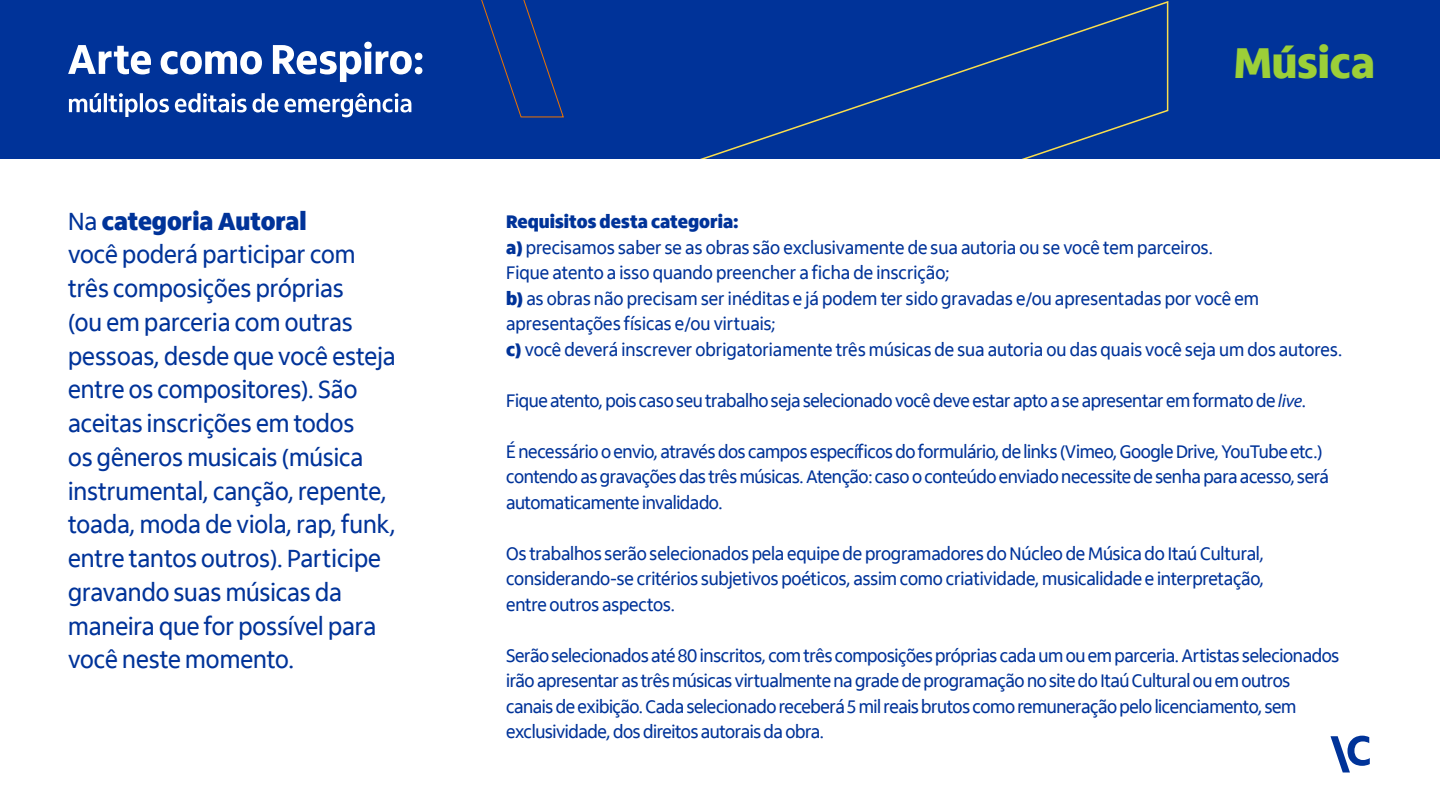
<style>
.page{position:relative;width:1440px;height:810px;background:#fff}
.page>*{position:absolute;margin:0;border:0;box-sizing:border-box;transform-origin:0 0}
.t1{font:800 44.25px "Itau Display";color:#9ccf38}
.t2{font:25.5px/33.8px "Itau Display";color:#039}
.t3{font:18.75px/25.5px "Itau Display";letter-spacing:-.02em;color:#039}
.t4{font:18.75px/25.5px "Itau Display";color:#039}
.s1{font-weight:900}
.s2{font-family:"Myriad Pro";font-style:italic}
</style>
<div class="page">
<div style="left:0;top:0;width:1440px;height:159px;background:#039"></div>
<svg style="left:700px;top:1px;width:469px;height:158px"></svg>
<svg style="left:481px;top:0;width:83px;height:118px"></svg>
<svg style="left:69px;top:93px;width:342px;height:24px"></svg>
<svg style="left:68px;top:42px;width:354px;height:40px"></svg>
<svg style="left:1330px;top:736px;width:40px;height:36px"></svg>
<h1 class="t1" style="left:1234px;top:38px;width:142px">Música</h1>
<p class="t2" style="left:68px;top:204px;width:329px">Na <span class="s1">categoria Autoral<br></span>você poderá participar com três composições próprias<br>(ou em parceria com outras pessoas, desde que você esteja entre os compositores). São aceitas inscrições em todos<br>os gêneros musicais (música instrumental, canção, repente, toada, moda de viola, rap, funk, entre tantos outros). Participe gravando suas músicas da maneira que for possível para você neste momento.</p>
<p class="t4" style="left:506px;top:210px;width:838px"><span class="s1">Requisitos desta categoria:<br>a)</span> precisamos saber se as obras são exclusivamente de sua autoria ou se você tem parceiros.<br>Fique atento a isso quando preencher a ficha de inscrição;<br><span class="s1">b)</span> as obras não precisam ser inéditas e já podem ter sido gravadas e/ou apresentadas por você em apresentações físicas e/ou virtuais;<br><span class="s1">c)</span> você deverá inscrever obrigatoriamente três músicas de sua autoria ou das quais você seja um dos autores.</p>
<p class="t3" style="left:506px;top:388px;width:801px">Fique atento, pois caso seu trabalho seja selecionado você deve estar apto a se apresentar em formato de <span class="s2">live</span>.</p>
<p class="t3" style="left:506px;top:439px;width:824px">É necessário o envio, através dos campos específicos do formulário, de links (Vimeo, Google Drive, YouTube etc.) contendo as gravações das três músicas. Atenção: caso o conteúdo enviado necessite de senha para acesso, será automaticamente invalidado.</p>
<p class="t3" style="left:506px;top:541px;width:759px;text-align:justify">Os trabalhos serão selecionados pela equipe de programadores do Núcleo de Música do Itaú Cultural, considerando-se critérios subjetivos poéticos, assim como criatividade, musicalidade e interpretação, entre outros aspectos.</p>
<p class="t3" style="left:506px;top:643px;width:835px">Serão selecionados até 80 inscritos, com três composições próprias cada um ou em parceria. Artistas selecionados irão apresentar as três músicas virtualmente na grade de programação no site do Itaú Cultural ou em outros canais de exibição. Cada selecionado receberá 5 mil reais brutos como remuneração pelo licenciamento, sem exclusividade, dos direitos autorais da obra.</p>
</div>
